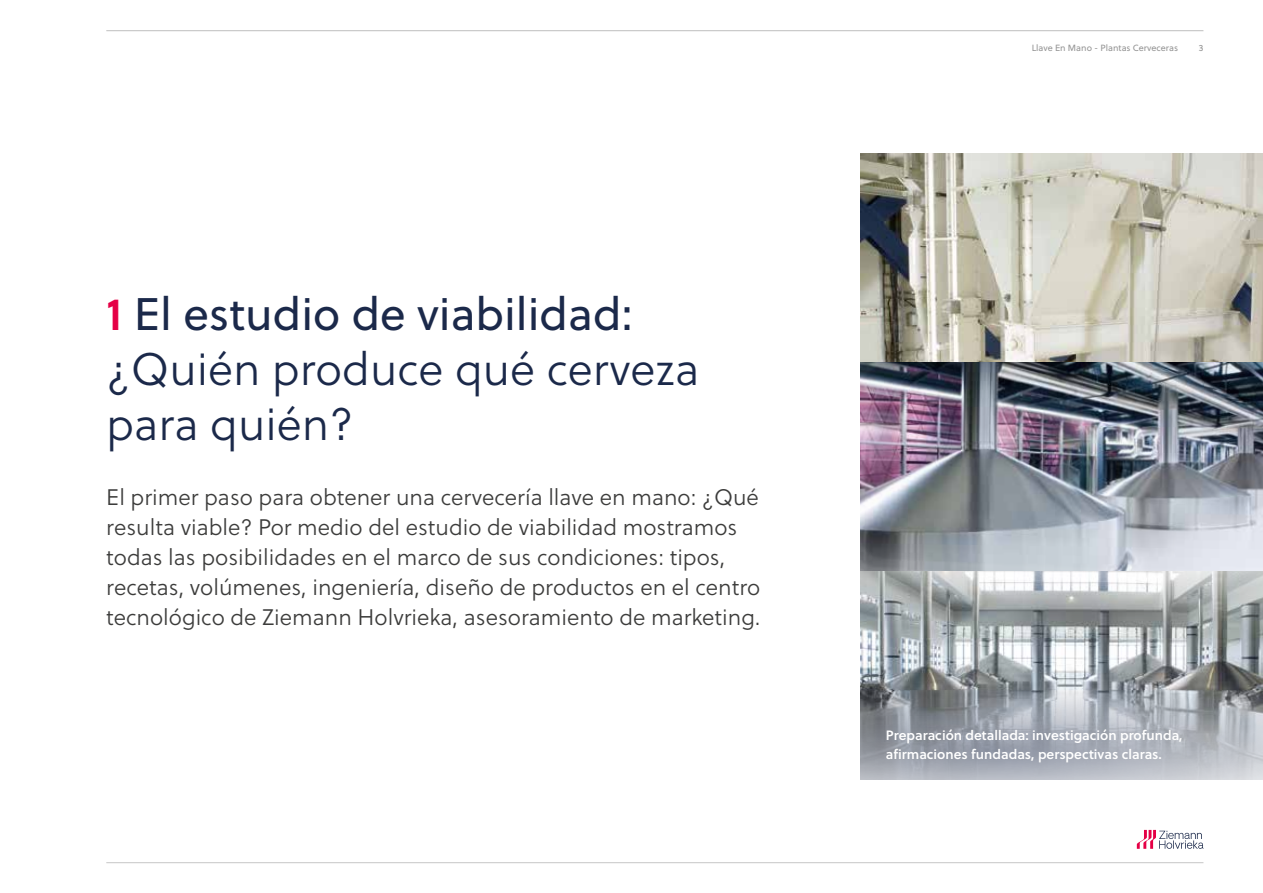
<style>
.page{position:relative;width:1263px;height:893px;background:#fff}
.page>*{position:absolute;margin:0;border:0;box-sizing:border-box;transform-origin:0 0}
.t1{font:45.6px/54.8px "Soleil Lt";color:#1b294a}
.t2{font:45.6px "Soleil";color:#1b294a}
.t3{font:22.5px/30px "Soleil Lt";color:#3c3c3b}
.t4{font:13.5px/19.5px "Soleil Sb";color:#fff}
.t5{font:9px "Soleil";color:#949494}
.s1{font-family:"Soleil Sb";color:#e50046}
</style>
<div class="page">
<hr style="left:106px;top:30px;width:1097px;height:1px;background:#c6c6c6">
<hr style="left:106px;top:862px;width:1097px;height:1px;background:#c6c6c6">
<svg style="left:1137px;top:830px;width:66px;height:19px"></svg>
<img style="left:860px;top:154px;width:403px;height:514px">
<svg style="left:860px;top:668px;width:403px;height:112px;background:#9ea3aa"></svg>
<h1 class="t2" style="left:106px;top:281px;width:528px"><span class="s1">1</span> El estudio de viabilidad:</h1>
<h1 class="t1" style="left:106px;top:341px;width:595px">¿Quién produce qué cerveza para quién?</h1>
<p class="t3" style="left:106px;top:482px;width:656px">El primer paso para obtener una cervecería llave en mano: ¿Qué resulta viable? Por medio del estudio de viabilidad mostramos todas las posibilidades en el marco de sus condiciones: tipos, recetas, volúmenes, ingeniería, diseño de productos en el centro tecnológico de Ziemann Holvrieka, asesoramiento de marketing.</p>
<p class="t5" style="left:1032px;top:41px;width:148px">Llave En Mano - Plantas Cerveceras</p>
<p class="t5" style="left:1199px;top:41px;width:6px">3</p>
<p class="t4" style="left:886px;top:725px;width:298px">Preparación detallada: investigación profunda, afirmaciones fundadas, perspectivas claras.</p>
</div>
